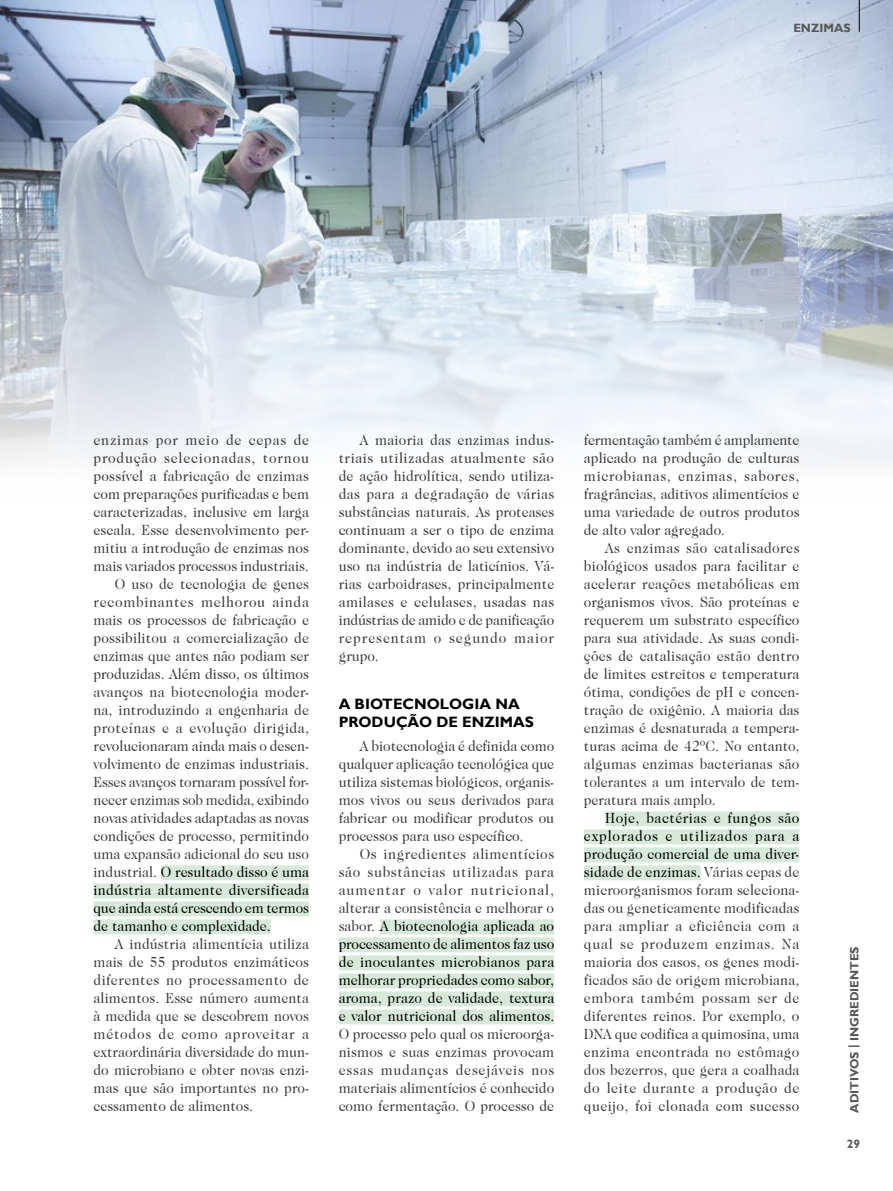
<style>
.page{position:relative;width:893px;height:1191px;background:#fff}
.page>*{position:absolute;margin:0;border:0;box-sizing:border-box;transform-origin:0 0}
.t1{font:15px/18px "Caslon 224 IT Cby BT";color:#3c3c3b;text-align:justify;scale:.93 1}
.t2{font:15px/18px "Caslon 224 IT Cby BT";color:#000;text-align:justify;scale:.93 1}
.t3{font:15px "Caslon 224 IT Cby BT";letter-spacing:.02em;color:#3c3c3b;scale:.93 1}
.t4{font:15px "Caslon 224 IT Cby BT";letter-spacing:.055em;color:#3c3c3b;scale:.93 1}
.t5{font:700 15px/18px "Gill Sans";color:#000}
.t6{font:15px "Caslon 224 IT Cby BT";letter-spacing:.02em;color:#000;scale:.93 1}
.t7{font:15px "Caslon 224 IT Cby BT";letter-spacing:.035em;color:#3c3c3b;scale:.93 1}
.t8{font:15px "Caslon 224 IT Cby BT";letter-spacing:.05em;color:#3c3c3b;scale:.93 1}
.t9{font:700 12px "Gill Sans";color:#575756}
.s1{color:#3c3c3b}
.s2{color:#000}
.s3{font-style:inherit}
</style>
<div class="page">
<img style="left:0;top:0;width:893px;height:465px">
<div style="left:161px;top:865px;width:148px;height:15px;background:#d7ead9"></div>
<div style="left:94px;top:883px;width:215px;height:15px;background:#d7ead9"></div>
<div style="left:94px;top:901px;width:215px;height:15px;background:#d7ead9"></div>
<div style="left:94px;top:919px;width:177px;height:15px;background:#d7ead9"></div>
<div style="left:380px;top:919px;width:174px;height:15px;background:#d7ead9"></div>
<div style="left:339px;top:937px;width:215px;height:15px;background:#d7ead9"></div>
<div style="left:339px;top:955px;width:215px;height:15px;background:#d7ead9"></div>
<div style="left:339px;top:973px;width:215px;height:15px;background:#d7ead9"></div>
<div style="left:339px;top:991px;width:215px;height:15px;background:#d7ead9"></div>
<div style="left:339px;top:1009px;width:215px;height:15px;background:#d7ead9"></div>
<div style="left:605px;top:811px;width:194px;height:15px;background:#d7ead9"></div>
<div style="left:584px;top:829px;width:215px;height:15px;background:#d7ead9"></div>
<div style="left:584px;top:847px;width:215px;height:15px;background:#d7ead9"></div>
<div style="left:584px;top:865px;width:117px;height:15px;background:#d7ead9"></div>
<hr style="left:859px;top:0;width:1px;height:32px;background:#000">
<p class="t9" style="left:793px;top:21px;width:59px">ENZIMAS</p>
<p class="t4" style="left:94px;top:431px;width:233px">enzimas por meio de cepas de</p>
<p class="t4" style="left:94px;top:449px;width:233px">produção selecionadas, tornou</p>
<p class="t3" style="left:94px;top:467px;width:233px">possível a fabricação de enzimas</p>
<p class="t1" style="left:94px;top:485px;width:233px">com preparações purificadas e bem</p>
<p class="t1" style="left:94px;top:503px;width:233px">caracterizadas, inclusive em larga</p>
<p class="t1" style="left:94px;top:521px;width:233px">escala. Esse desenvolvimento per-</p>
<p class="t1" style="left:94px;top:539px;width:233px">mitiu a introdução de enzimas nos</p>
<p class="t1" style="left:94px;top:557px;width:233px">mais variados processos industriais.</p>
<p class="t1" style="left:115px;top:575px;width:210px">O uso de tecnologia de genes</p>
<p class="t8" style="left:94px;top:593px;width:233px">recombinantes melhorou ainda</p>
<p class="t1" style="left:94px;top:611px;width:233px">mais os processos de fabricação e</p>
<p class="t1" style="left:94px;top:629px;width:233px">possibilitou a comercialização de</p>
<p class="t1" style="left:94px;top:647px;width:233px">enzimas que antes não podiam ser</p>
<p class="t1" style="left:94px;top:665px;width:233px">produzidas. Além disso, os últimos</p>
<p class="t3" style="left:94px;top:683px;width:233px">avanços na biotecnologia moder-</p>
<p class="t1" style="left:94px;top:701px;width:233px">na, introduzindo a engenharia de</p>
<p class="t7" style="left:94px;top:719px;width:233px">proteínas e a evolução dirigida,</p>
<p class="t1" style="left:94px;top:737px;width:233px">revolucionaram ainda mais o desen-</p>
<p class="t1" style="left:94px;top:755px;width:233px">volvimento de enzimas industriais.</p>
<p class="t1" style="left:94px;top:773px;width:233px">Esses avanços tornaram possível for-</p>
<p class="t1" style="left:94px;top:791px;width:233px">necer enzimas sob medida, exibindo</p>
<p class="t1" style="left:94px;top:809px;width:233px">novas atividades adaptadas as novas</p>
<p class="t1" style="left:94px;top:827px;width:233px">condições de processo, permitindo</p>
<p class="t1" style="left:94px;top:845px;width:233px">uma expansão adicional do seu uso</p>
<p class="t2" style="left:94px;top:863px;width:233px"><span class="s1">industrial.</span> O resultado disso é uma</p>
<p class="t6" style="left:94px;top:881px;width:233px">indústria altamente diversificada</p>
<p class="t2" style="left:94px;top:899px;width:233px">que ainda está crescendo em termos</p>
<p class="t2" style="left:94px;top:917px;width:192px">de tamanho e complexidade.</p>
<p class="t1" style="left:94px;top:935px;width:233px;text-indent:21px">A indústria alimentícia utiliza mais de 55 produtos enzimáticos diferentes no processamento de alimentos. Esse número aumenta à medida que se descobrem novos métodos de como aproveitar a extraordinária diversidade do mun&shy;do microbiano e obter novas enzi&shy;mas que são importantes no pro&shy;cessamento de alimentos.</p>
<p class="t1" style="left:339px;top:431px;width:233px;text-indent:21px">A maioria das enzimas indus&shy;triais utilizadas atualmente são de ação hidrolítica, sendo utiliza&shy;das para a degradação de várias substâncias naturais. As proteases continuam a ser o tipo de enzima dominante, devido ao seu extensivo uso na indústria de laticínios. Vá&shy;rias carboidrases, principalmente amilases e celulases, usadas nas indústrias de amido e de panificação representam o segundo maior grupo.</p>
<p class="t5" style="left:339px;top:695px;width:197px">A BIOTECNOLOGIA NA<br>PRODUÇÃO DE ENZIMAS</p>
<p class="t1" style="left:339px;top:737px;width:233px;text-indent:21px">A biotecnologia é definida como qualquer aplicação tecnológica que utiliza sistemas biológicos, organis&shy;mos vivos ou seus derivados para fabricar ou modificar produtos ou processos para uso específico.</p>
<p class="t2" style="left:339px;top:845px;width:233px;text-indent:21px"><span class="s1">Os ingredientes alimentícios são substâncias utilizadas para aumentar o valor nutricional, alterar a consistência e melhorar o sabor.</span> A biotecnologia aplicada ao processamento de alimentos faz uso de inoculantes microbianos para melhorar propriedades como sabor, aroma, prazo de validade, textura e valor nutricional dos alimentos.</p>
<p class="t1" style="left:339px;top:1025px;width:233px">O processo pelo qual os microorga&shy;nismos e suas enzimas provocam essas mudanças desejáveis nos materiais alimentícios é conhecido como fermentação. O processo de</p>
<p class="t1" style="left:584px;top:431px;width:233px">fermentação também é amplamente aplicado na produção de culturas microbianas, enzimas, sabores, fragrâncias, aditivos alimentícios e uma variedade de outros produtos de alto valor agregado.</p>
<p class="t1" style="left:584px;top:539px;width:233px;text-indent:21px">As enzimas são catalisadores biológicos usados para facilitar e acelerar reações metabólicas em organismos vivos. São proteínas e requerem um substrato específico para sua atividade. As suas condi&shy;ções de catalisação estão dentro de limites estreitos e temperatura ótima, condições de pH e concen&shy;tração de oxigênio. A maioria das enzimas é desnaturada a tempera&shy;turas acima de 42ºC. No entanto, algumas enzimas bacterianas são tolerantes a um intervalo de tem&shy;peratura mais amplo.</p>
<p class="t1" style="left:584px;top:809px;width:233px;text-indent:21px"><span class="s2">Hoje, bactérias e fungos são explorados e utilizados para a produção comercial de uma diver&shy;sidade de enzimas.</span> Várias cepas de microorganismos foram seleciona&shy;das ou geneticamente modificadas para ampliar a eficiência com a qual se produzem enzimas. Na maioria dos casos, os genes modi&shy;ficados são de origem microbiana, embora também possam ser de diferentes reinos. Por exemplo, o DNA que codifica a quimosina, uma enzima encontrada no estômago dos bezerros, que gera a coalhada do leite durante a produção de queijo, foi clonada com sucesso</p>
<p class="t9" style="left:847px;top:1112px;width:167px;rotate:-90deg">ADITIVOS <span class="s3">|</span> INGREDIENTES</p>
<p class="t9" style="left:847px;top:1136px;width:15px">29</p>
</div>
